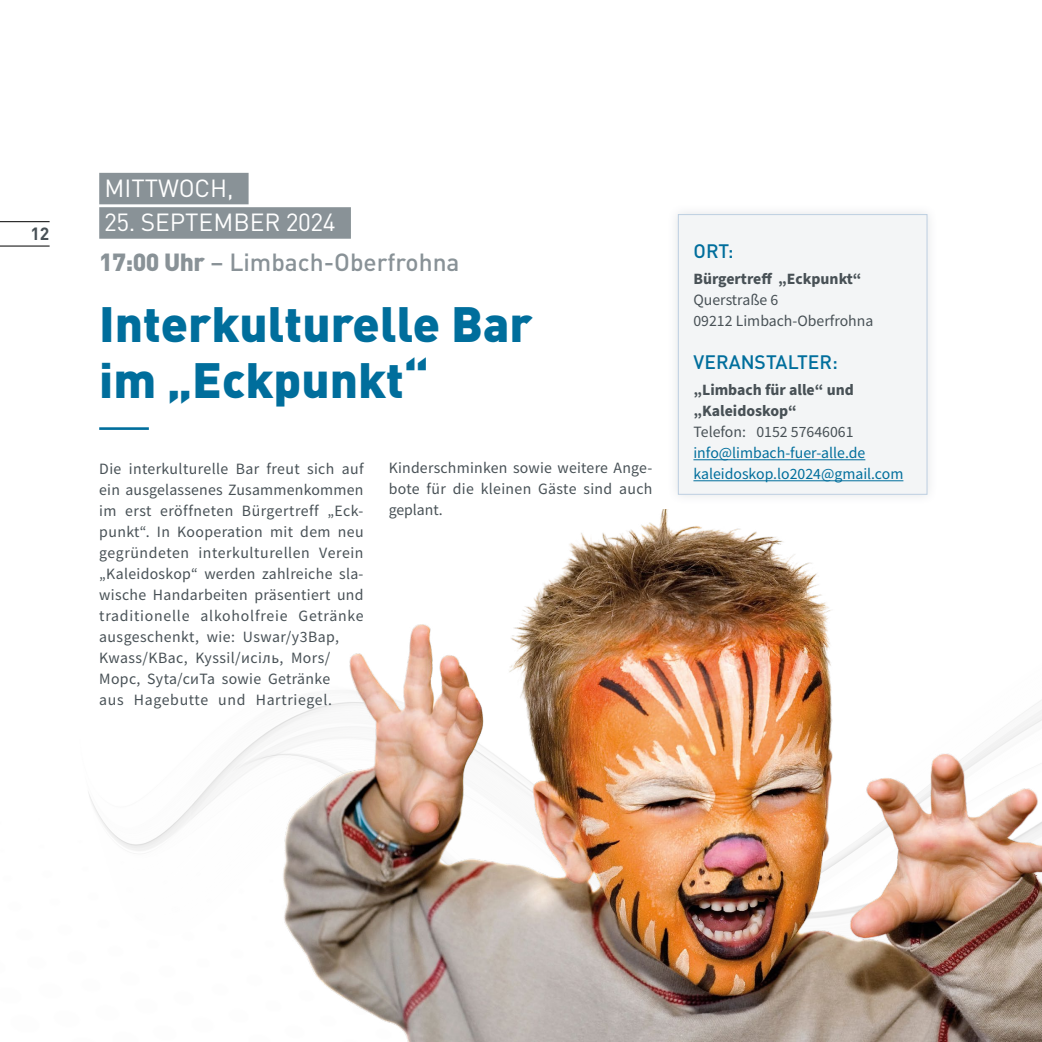
<style>
.page{position:relative;width:1042px;height:1042px;background:#fff}
.page>*{position:absolute;margin:0;border:0;box-sizing:border-box;transform-origin:0 0}
.t1{font:900 49px/56px "DIN Pro";color:#006e9c}
.t2{font:500 24.5px/39.4px "DIN Pro";color:#899297}
.t3{font:24.5px "DIN Pro";color:#fff}
.t4{font:500 19.25px "DIN Pro";color:#006e9c}
.t5{font:700 17.5px "DIN Pro";color:#485156}
.t6{font:15.75px/21px "Source Sans Pro";letter-spacing:.025em;color:#485156}
.t7{font:15.75px/21px "Source Sans Pro";color:#485156}
.t8{font:700 15.75px/21px "Source Sans Pro";color:#485156}
.t9{font:15.75px/21px "Source Sans Pro";color:#006e9c}
.s1{font-weight:400;color:#fff}
.s2{font-weight:900}
</style>
<div class="page">
<div style="left:99px;top:173px;width:150px;height:31px;background:#899297"></div>
<div style="left:99px;top:207px;width:252px;height:32px;background:#899297"></div>
<hr style="left:99px;top:427px;width:50px;height:3px;background:#006e9c">
<div style="left:667px;top:204px;width:271px;height:301px;background:#717e86;opacity:.2"></div>
<div style="left:678px;top:215px;width:249px;height:279px;background:#f3f5f6"></div>
<hr style="left:693px;top:459px;width:172px;height:1px;background:#006e9c">
<hr style="left:693px;top:480px;width:210px;height:1px;background:#006e9c">
<div style="left:678px;top:214px;width:249px;height:280px;border:1px solid #bdcfe1"></div>
<img style="left:265px;top:509px;width:777px;height:533px">
<hr style="left:0;top:246px;width:50px;height:1px;background:#000">
<hr style="left:0;top:221px;width:50px;height:1px;background:#000">
<p class="t5" style="left:30px;top:219px;width:21px">12</p>
<h2 class="t3" style="left:104px;top:169px;width:130px">MITTWOCH,</h2>
<h2 class="t2" style="left:99px;top:200px;width:362px"><span class="s1">25. SEPTEMBER 2024<br></span><span class="s2">17:00 Uhr</span> – Limbach-Oberfrohna</h2>
<h1 class="t1" style="left:99px;top:289px;width:435px">Interkulturelle Bar im „Eckpunkt“</h1>
<p class="t6" style="left:99px;top:458px;width:266px">Die interkulturelle Bar freut sich auf ein ausgelassenes Zusammenkommen im erst eröffneten Bürgertreff „Eck&shy;punkt“. In Kooperation mit dem neu gegründeten interkulturellen Verein „Kaleidoskop“ werden zahlreiche sla&shy;wische Handarbeiten präsentiert und traditionelle alkoholfreie Getränke ausgeschenkt, wie: Uswar/y3Bap, Kwass/KBac, Kyssil/исіль, Mors/ Mopc, Syta/cиTa sowie Getränke<br>aus Hagebutte und Hartriegel.</p>
<p class="t6" style="left:389px;top:458px;width:265px;text-align:justify">Kinderschminken sowie weitere Ange&shy;bote für die kleinen Gäste sind auch geplant.</p>
<p class="t4" style="left:693px;top:236px;width:42px">ORT:</p>
<p class="t8" style="left:693px;top:269px;width:170px">Bürgertreff „Eckpunkt“</p>
<p class="t7" style="left:693px;top:289px;width:181px">Querstraße 6<br>09212 Limbach-Oberfrohna</p>
<p class="t4" style="left:693px;top:347px;width:146px">VERANSTALTER:</p>
<p class="t8" style="left:693px;top:380px;width:162px">„Limbach für alle“ und „Kaleidoskop“</p>
<p class="t7" style="left:693px;top:421px;width:162px">Telefon: 0152 57646061</p>
<p class="t9" style="left:693px;top:442px;width:211px">info@limbach-fuer-alle.de kaleidoskop.lo2024@gmail.com</p>
</div>
